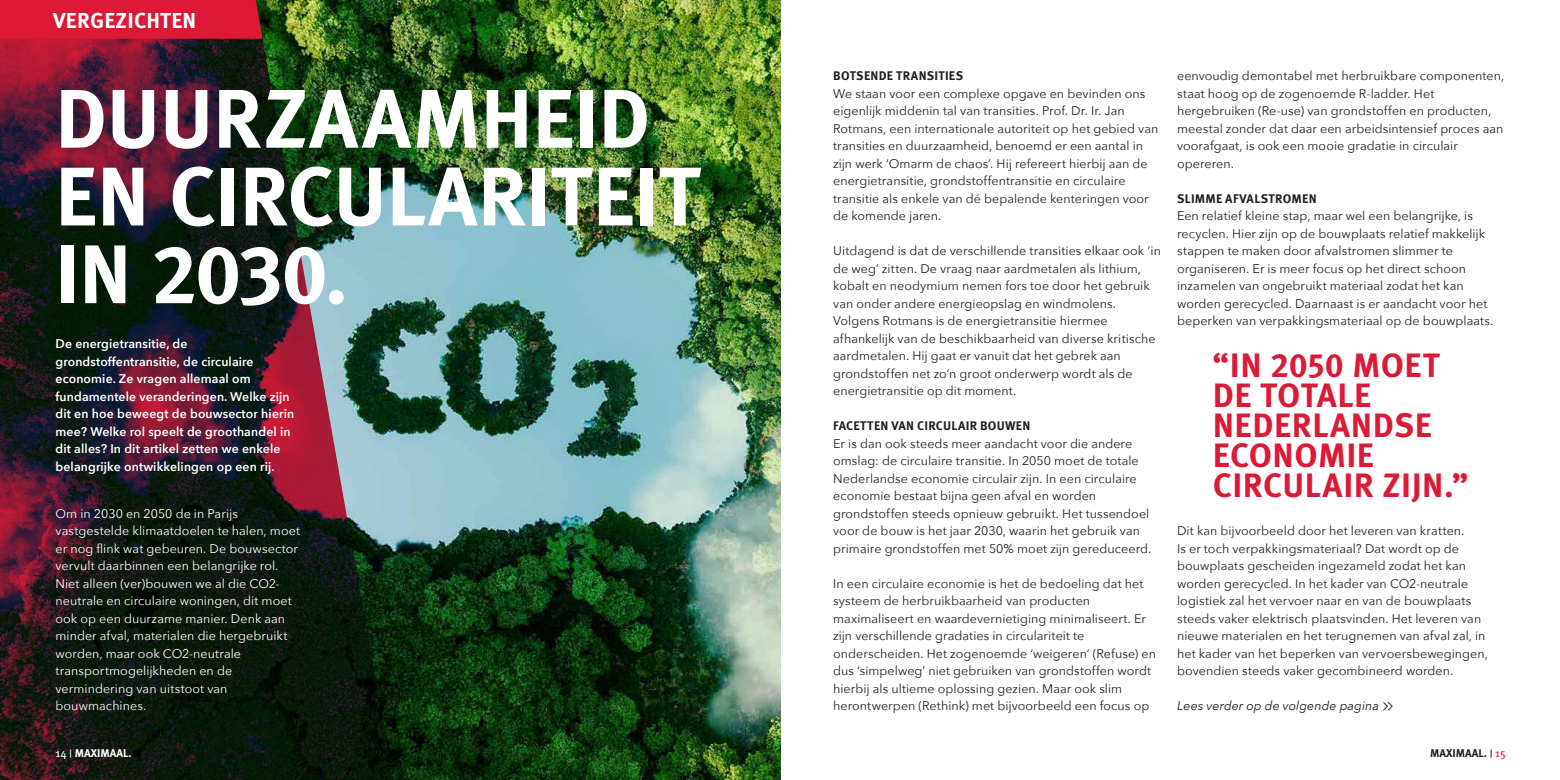
<style>
.page{position:relative;width:1560px;height:780px;background:#fff}
.page>*{position:absolute;margin:0;border:0;box-sizing:border-box;transform-origin:0 0}
.MM-kop_Meta{font:700 83px/77.8px "Meta OT";letter-spacing:-.005em;color:#fff}
.MM-kop_Meta-2{font:700 33.75px/30px "Meta OT";letter-spacing:.015em;color:#dc1a36}
.t1{font:700 21.62px "Meta OT";letter-spacing:.01em;color:#fff}
.MM-platte_tekst{font:12.5px/17.5px "Avenir Next";letter-spacing:.005em;color:#231f20}
.MM-platte_tekst-2{font:12.5px/17.5px "Avenir Next";letter-spacing:.005em;color:#fff}
.t2{font:600 12.5px/17.5px "Avenir Next";letter-spacing:.01em;color:#fff}
.MM-tussenkopje{font:700 12.5px "Meta OT";letter-spacing:.02em;color:#231f20}
.MM-platte_tekst-3{font:italic 12.5px "Avenir Next";letter-spacing:.005em;color:#231f20}
.t3{font:700 11.25px "Meta OT";color:#fff}
.t4{font:700 11.25px "Meta OT";color:#231f20}
.s1{font-weight:400}
.s2{font-weight:400;font-size:8.5px}
.s3{font-weight:400;color:#dc1a36}
</style>
<div class="page">
<img style="left:395px;top:0;width:385px;height:780px">
<svg style="left:0;top:0;width:395px;height:780px;background:#2d2725"></svg>
<div style="left:0;top:0;width:262px;height:39px;background:#dc1a36"></div>
<p class="t1" style="left:53px;top:7px;width:144px">VERGEZICHTEN</p>
<p class="MM-kop_Meta" style="left:55px;top:82px;width:646px">DUURZAAMHEID<br>EN CIRCULARITEIT<br>IN 2030.</p>
<p class="t2" style="left:56px;top:335px;width:240px">De energietransitie, de grondstoffentransitie, de circulaire economie. Ze vragen allemaal om fundamentele veranderingen. Welke zijn dit en hoe beweegt de bouwsector hierin mee? Welke rol speelt de groothandel in dit alles? In dit artikel zetten we enkele belangrijke ontwikkelingen op een rij.</p>
<p class="MM-platte_tekst-2" style="left:56px;top:504px;width:246px">Om in 2030 en 2050 de in Parijs vastgestelde klimaatdoelen te halen, moet er nog flink wat gebeuren. De bouwsector vervult daarbinnen een belangrijke rol.<br>Niet alleen (ver)bouwen we al die CO2- neutrale en circulaire woningen, dit moet ook op een duurzame manier. Denk aan minder afval, materialen die hergebruikt worden, maar ook CO2-neutrale transportmogelijkheden en de vermindering van uitstoot van bouwmachines.</p>
<p class="MM-tussenkopje" style="left:833px;top:68px;width:131px">BOTSENDE TRANSITIES</p>
<p class="MM-platte_tekst" style="left:833px;top:84px;width:326px">We staan voor een complexe opgave en bevinden ons eigenlijk middenin tal van transities. Prof. Dr. Ir. Jan Rotmans, een internationale autoriteit op het gebied van transities en duurzaamheid, benoemd er een aantal in zijn werk ‘Omarm de chaos’. Hij refereert hierbij aan de energietransitie, grondstoffentransitie en circulaire transitie als enkele van dé bepalende kenteringen voor de komende jaren.</p>
<p class="MM-platte_tekst" style="left:833px;top:241px;width:329px">Uitdagend is dat de verschillende transities elkaar ook ‘in de weg’ zitten. De vraag naar aardmetalen als lithium, kobalt en neodymium nemen fors toe door het gebruik van onder andere energieopslag en windmolens.<br>Volgens Rotmans is de energietransitie hiermee afhankelijk van de beschikbaarheid van diverse kritische aardmetalen. Hij gaat er vanuit dat het gebrek aan grondstoffen net zo’n groot onderwerp wordt als de energietransitie op dit moment.</p>
<p class="MM-tussenkopje" style="left:833px;top:418px;width:199px">FACETTEN VAN CIRCULAIR BOUWEN</p>
<p class="MM-platte_tekst" style="left:833px;top:434px;width:320px">Er is dan ook steeds meer aandacht voor die andere omslag: de circulaire transitie. In 2050 moet de totale Nederlandse economie circulair zijn. In een circulaire economie bestaat bijna geen afval en worden grondstoffen steeds opnieuw gebruikt. Het tussendoel voor de bouw is het jaar 2030, waarin het gebruik van primaire grondstoffen met 50% moet zijn gereduceerd.</p>
<p class="MM-platte_tekst" style="left:833px;top:574px;width:324px">In een circulaire economie is het de bedoeling dat het systeem de herbruikbaarheid van producten maximaliseert en waardevernietiging minimaliseert. Er zijn verschillende gradaties in circulariteit te onderscheiden. Het zogenoemde ‘weigeren’ (Refuse) en dus ‘simpelweg’ niet gebruiken van grondstoffen wordt hierbij als ultieme oplossing gezien. Maar ook slim herontwerpen (Rethink) met bijvoorbeeld een focus op</p>
<p class="MM-platte_tekst" style="left:1176px;top:66px;width:328px">eenvoudig demontabel met herbruikbare componenten, staat hoog op de zogenoemde R-ladder. Het hergebruiken (Re-use) van grondstoffen en producten, meestal zonder dat daar een arbeidsintensief proces aan voorafgaat, is ook een mooie gradatie in circulair opereren.</p>
<p class="MM-tussenkopje" style="left:1176px;top:191px;width:141px">SLIMME AFVALSTROMEN</p>
<p class="MM-platte_tekst" style="left:1176px;top:206px;width:318px">Een relatief kleine stap, maar wel een belangrijke, is recyclen. Hier zijn op de bouwplaats relatief makkelijk stappen te maken door afvalstromen slimmer te organiseren. Er is meer focus op het direct schoon inzamelen van ongebruikt materiaal zodat het kan worden gerecycled. Daarnaast is er aandacht voor het beperken van verpakkingsmateriaal op de bouwplaats.</p>
<p class="MM-kop_Meta-2" style="left:1212px;top:351px;width:257px">“IN 2050 MOET<br>DE TOTALE<br>NEDERLANDSE<br>ECONOMIE<br>CIRCULAIR ZIJN.”</p>
<p class="MM-platte_tekst" style="left:1176px;top:521px;width:312px">Dit kan bijvoorbeeld door het leveren van kratten.<br>Is er toch verpakkingsmateriaal? Dat wordt op de bouwplaats gescheiden ingezameld zodat het kan worden gerecycled. In het kader van CO2-neutrale logistiek zal het vervoer naar en van de bouwplaats steeds vaker elektrisch plaatsvinden. Het leveren van nieuwe materialen en het terugnemen van afval zal, in het kader van het beperken van vervoersbewegingen, bovendien steeds vaker gecombineerd worden.</p>
<p class="MM-platte_tekst-3" style="left:1176px;top:695px;width:217px">Lees verder op de volgende pagina ❖□■▼❖□■▼</p>
<p class="t3" style="left:56px;top:746px;width:78px"><span class="s1">14</span> <span class="s2">|</span> MAXIMAAL.</p>
<p class="t4" style="left:1429px;top:746px;width:77px">MAXIMAAL. <span class="s2">|</span> <span class="s3">15</span></p>
</div>
